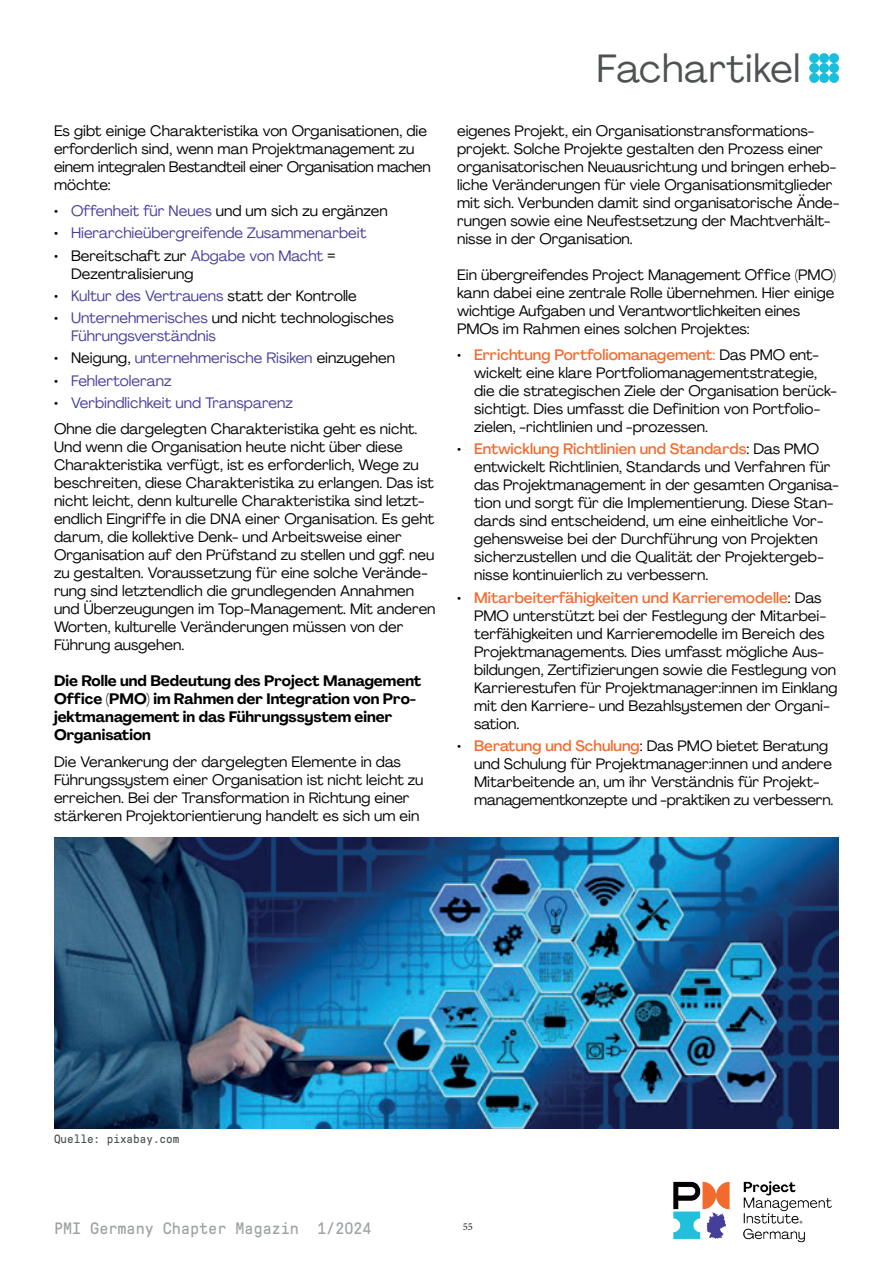
<style>
.page{position:relative;width:893px;height:1263px;background:#fff}
.page>*{position:absolute;margin:0;border:0;box-sizing:border-box;transform-origin:0 0}
.t1{font:39px "Agrandir";letter-spacing:.02em;color:#4e5253}
.t2{font:16.5px "GT Pressura Mono";color:#9ea2a4}
.t3{font:15px/18px "Agrandir";color:#000001}
.t4{font:15px/18px "Agrandir";color:#463f9a}
.t5{font:700 15px/18px "Agrandir";color:#000001}
.t6{font:12px "GT Pressura Mono";color:#4e5253}
.t7{font:10.5px "Minion Pro";color:#231f20}
.s1{color:#463f9a}
.s2{color:#000001}
.s3{font-weight:500;color:#f26a2e}
.s4{color:#f26a2e}
</style>
<div class="page">
<img style="left:673px;top:1181px;width:159px;height:62px">
<img style="left:54px;top:838px;width:785px;height:290px">
<div style="left:809px;top:53px;width:10px;height:10px;background:#18beda;border-radius:50%"></div>
<div style="left:819px;top:53px;width:10px;height:10px;background:#18beda;border-radius:50%"></div>
<div style="left:829px;top:53px;width:10px;height:10px;background:#18beda;border-radius:50%"></div>
<div style="left:809px;top:63px;width:10px;height:10px;background:#18beda;border-radius:50%"></div>
<div style="left:819px;top:63px;width:10px;height:10px;background:#18beda;border-radius:50%"></div>
<div style="left:829px;top:63px;width:10px;height:10px;background:#18beda;border-radius:50%"></div>
<div style="left:809px;top:73px;width:10px;height:10px;background:#18beda;border-radius:50%"></div>
<div style="left:819px;top:73px;width:10px;height:10px;background:#18beda;border-radius:50%"></div>
<div style="left:829px;top:73px;width:10px;height:10px;background:#18beda;border-radius:50%"></div>
<p class="t3" style="left:54px;top:121px;width:378px">Es gibt einige Charakteristika von Organisationen, die erforderlich sind, wenn man Projektmanagement zu einem integralen Bestandteil einer Organisation machen möchte:</p>
<p class="t3" style="left:54px;top:202px;width:335px">• <span class="s1">Offenheit für Neues</span> und um sich zu ergänzen</p>
<p class="t4" style="left:54px;top:224px;width:314px"><span class="s2">•</span> Hierarchieübergreifende Zusammenarbeit</p>
<p class="t3" style="left:71px;top:246px;width:266px;text-indent:-17px">• Bereitschaft zur <span class="s1">Abgabe von Macht</span> =<br>Dezentralisierung</p>
<p class="t4" style="left:54px;top:286px;width:304px"><span class="s2">•</span> Kultur des Vertrauens <span class="s2">statt der Kontrolle</span></p>
<p class="t4" style="left:71px;top:309px;width:324px;text-indent:-17px"><span class="s2">•</span> Unternehmerisches <span class="s2">und nicht technologisches<br></span>Führungsverständnis</p>
<p class="t4" style="left:54px;top:349px;width:342px"><span class="s2">• Neigung,</span> unternehmerische Risiken <span class="s2">einzugehen</span></p>
<p class="t4" style="left:54px;top:371px;width:119px"><span class="s2">•</span> Fehlertoleranz</p>
<p class="t3" style="left:54px;top:389px;width:365px;line-height:26.5px">• <span class="s1">Verbindlichkeit und Transparenz<br></span>Ohne die dargelegten Charakteristika geht es nicht.</p>
<p class="t3" style="left:54px;top:438px;width:383px">Und wenn die Organisation heute nicht über diese Charakteristika verfügt, ist es erforderlich, Wege zu beschreiten, diese Charakteristika zu erlangen. Das ist nicht leicht, denn kulturelle Charakteristika sind letzt&shy;endlich Eingriffe in die DNA einer Organisation. Es geht darum, die kollektive Denk- und Arbeitsweise einer Organisation auf den Prüfstand zu stellen und ggf. neu zu gestalten. Voraussetzung für eine solche Verände&shy;rung sind letztendlich die grundlegenden Annahmen und Überzeugungen im Top-Management. Mit anderen Worten, kulturelle Veränderungen müssen von der Führung ausgehen.</p>
<p class="t5" style="left:54px;top:672px;width:369px">Die Rolle und Bedeutung des Project Management Office (PMO) im Rahmen der Integration von Pro&shy;jektmanagement in das Führungssystem einer Organisation</p>
<p class="t3" style="left:54px;top:752px;width:371px">Die Verankerung der dargelegten Elemente in das Führungssystem einer Organisation ist nicht leicht zu erreichen. Bei der Transformation in Richtung einer stärkeren Projektorientierung handelt es sich um ein</p>
<h1 class="t1" style="left:596px;top:44px;width:205px">Fachartikel</h1>
<p class="t3" style="left:457px;top:121px;width:384px">eigenes Projekt, ein Organisationstransformations&shy;projekt. Solche Projekte gestalten den Prozess einer organisatorischen Neuausrichtung und bringen erheb&shy;liche Veränderungen für viele Organisationsmitglieder mit sich. Verbunden damit sind organisatorische Ände&shy;rungen sowie eine Neufestsetzung der Machtverhält&shy;nisse in der Organisation.</p>
<p class="t3" style="left:457px;top:265px;width:380px">Ein übergreifendes Project Management Office (PMO) kann dabei eine zentrale Rolle übernehmen. Hier einige wichtige Aufgaben und Verantwortlichkeiten eines PMOs im Rahmen eines solchen Projektes:</p>
<p class="t3" style="left:474px;top:346px;width:365px;text-indent:-17px">• <span class="s3">Errichtung Portfoliomanagement</span><span class="s4">:</span> Das PMO ent&shy;wickelt eine klare Portfoliomanagementstrategie, die die strategischen Ziele der Organisation berück&shy;sichtigt. Dies umfasst die Definition von Portfolio&shy;zielen, -richtlinien und -prozessen.</p>
<p class="t3" style="left:474px;top:440px;width:367px;text-indent:-17px">• <span class="s3">Entwicklung Richtlinien und Standards</span>: Das PMO entwickelt Richtlinien, Standards und Verfahren für das Projektmanagement in der gesamten Organisa&shy;tion und sorgt für die Implementierung. Diese Stan&shy;dards sind entscheidend, um eine einheitliche Vor&shy;gehensweise bei der Durchführung von Projekten sicherzustellen und die Qualität der Projektergeb&shy;nisse kontinuierlich zu verbessern.</p>
<p class="t3" style="left:474px;top:588px;width:365px;text-indent:-17px">• <span class="s3">Mitarbeiterfähigkeiten und Karrieremodelle</span>: Das PMO unterstützt bei der Festlegung der Mitarbei&shy;terfähigkeiten und Karrieremodelle im Bereich des Projektmanagements. Dies umfasst mögliche Aus&shy;bildungen, Zertifizierungen sowie die Festlegung von Karrierestufen für Projektmanager:innen im Einklang mit den Karriere- und Bezahlsystemen der Organi&shy;sation.</p>
<p class="t3" style="left:474px;top:736px;width:361px;text-indent:-17px">• <span class="s3">Beratung und Schulung</span>: Das PMO bietet Beratung und Schulung für Projektmanager:innen und andere Mitarbeitende an, um ihr Verständnis für Projekt&shy;managementkonzepte und -praktiken zu verbessern.</p>
<p class="t6" style="left:54px;top:1132px;width:127px">Quelle: pixabay.com</p>
<p class="t2" style="left:54px;top:1219px;width:319px">PMI Germany Chapter Magazin 1/2024</p>
<p class="t7" style="left:463px;top:1220px;width:12px">55</p>
</div>
